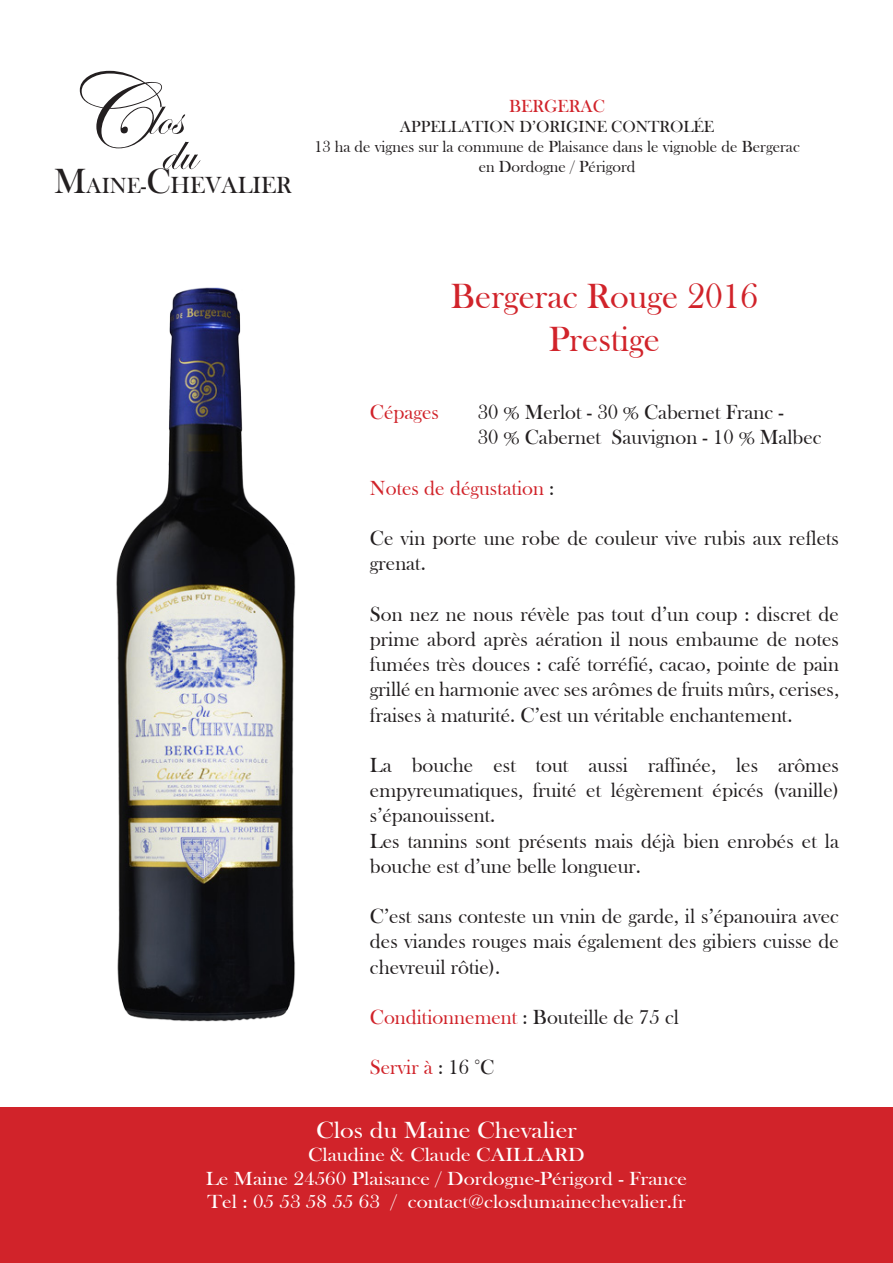
<style>
.page{position:relative;width:893px;height:1263px;background:#fff}
.page>*{position:absolute;margin:0;border:0;box-sizing:border-box;transform-origin:0 0}
.t1{font:108px "Edwardian Script ITC";color:#231f20}
.t2{font:54px "Edwardian Script ITC";color:#231f20}
.t3{font:36px "Bask Old Face";color:#d1232a}
.t4{font:24px "Bask Old Face";color:#fff;scale:1.1 1}
.t5{font:24px "Bask Old Face";color:#231f20}
.t6{font:21px/25.2px "Bask Old Face";color:#231f20;text-align:justify}
.t7{font:21px "Bask Old Face";color:#d1232a}
.t8{font:19.5px "Bask Old Face";color:#fff;scale:1.1 1}
.t9{font:18px "Bask Old Face";color:#d1232a}
.t10{font:16.5px/19.8px "Bask Old Face";color:#231f20;text-align:center}
.s1{font-size:36px}
.s2{font-size:22.5px}
.s3{color:#231f20}
.s4{color:#d1232a}
</style>
<div class="page">
<img style="left:116px;top:287px;width:180px;height:735px">
<div style="left:0;top:1108px;width:893px;height:155px;background:#d1232a"></div>
<p class="t1" style="left:61px;top:54px;width:88px">C</p>
<p class="t2" style="left:147px;top:87px;width:36px">los</p>
<p class="t2" style="left:160px;top:123px;width:37px">du</p>
<p class="t5" style="left:54px;top:172px;width:239px"><span class="s1">M</span><span class="s2">AINE-</span><span class="s1">C</span>HEVALIER</p>
<p class="t9" style="left:509px;top:96px;width:97px">BERGERAC</p>
<p class="t10" style="left:400px;top:117px;width:316px">APPELLATION D’ORIGINE CONTROLÉE</p>
<p class="t10" style="left:314px;top:137px;width:487px">13 ha de vignes sur la commune de Plaisance dans le vignoble de Bergerac en Dordogne / Périgord</p>
<p class="t3" style="left:451px;top:276px;width:309px">Bergerac Rouge 2016</p>
<p class="t3" style="left:549px;top:319px;width:113px">Prestige</p>
<p class="t7" style="left:370px;top:401px;width:71px">Cépages</p>
<p class="t6" style="left:478px;top:400px;width:307px">30 % Merlot - 30 % Cabernet Franc -</p>
<p class="t6" style="left:478px;top:425px;width:345px">30 % Cabernet Sauvignon - 10 % Malbec</p>
<p class="t7" style="left:370px;top:476px;width:186px">Notes de dégustation <span class="s3">:</span></p>
<p class="t6" style="left:370px;top:526px;width:471px">Ce vin porte une robe de couleur vive rubis aux reflets grenat.</p>
<p class="t6" style="left:370px;top:602px;width:471px">Son nez ne nous révèle pas tout d’un coup : discret de prime abord après aération il nous embaume de notes fumées très douces : café torréfié, cacao, pointe de pain grillé en harmonie avec ses arômes de fruits mûrs, cerises, fraises à maturité. C’est un véritable enchantement.</p>
<p class="t6" style="left:370px;top:753px;width:471px">La bouche est tout aussi raffinée, les arômes empyreumatiques, fruité et légèrement épicés (vanille) s’épanouissent.</p>
<p class="t6" style="left:370px;top:828px;width:471px">Les tannins sont présents mais déjà bien enrobés et la bouche est d’une belle longueur.</p>
<p class="t6" style="left:370px;top:904px;width:471px">C’est sans conteste un vnin de garde, il s’épanouira avec des viandes rouges mais également des gibiers cuisse de chevreuil rôtie).</p>
<p class="t6" style="left:370px;top:1005px;width:311px"><span class="s4">Conditionnement</span> : Bouteille de 75 cl</p>
<p class="t7" style="left:370px;top:1056px;width:126px">Servir à <span class="s3">: 16 °C</span></p>
<p class="t4" style="left:316px;top:1117px;width:238px">Clos du Maine Chevalier</p>
<p class="t8" style="left:308px;top:1144px;width:253px">Claudine &amp; Claude CAILLARD</p>
<p class="t8" style="left:206px;top:1167px;width:439px">Le Maine 24560 Plaisance / Dordogne-Périgord - France</p>
<p class="t8" style="left:207px;top:1191px;width:436px">Tel : 05 53 58 55 63 / contact@closdumainechevalier.fr</p>
</div>
